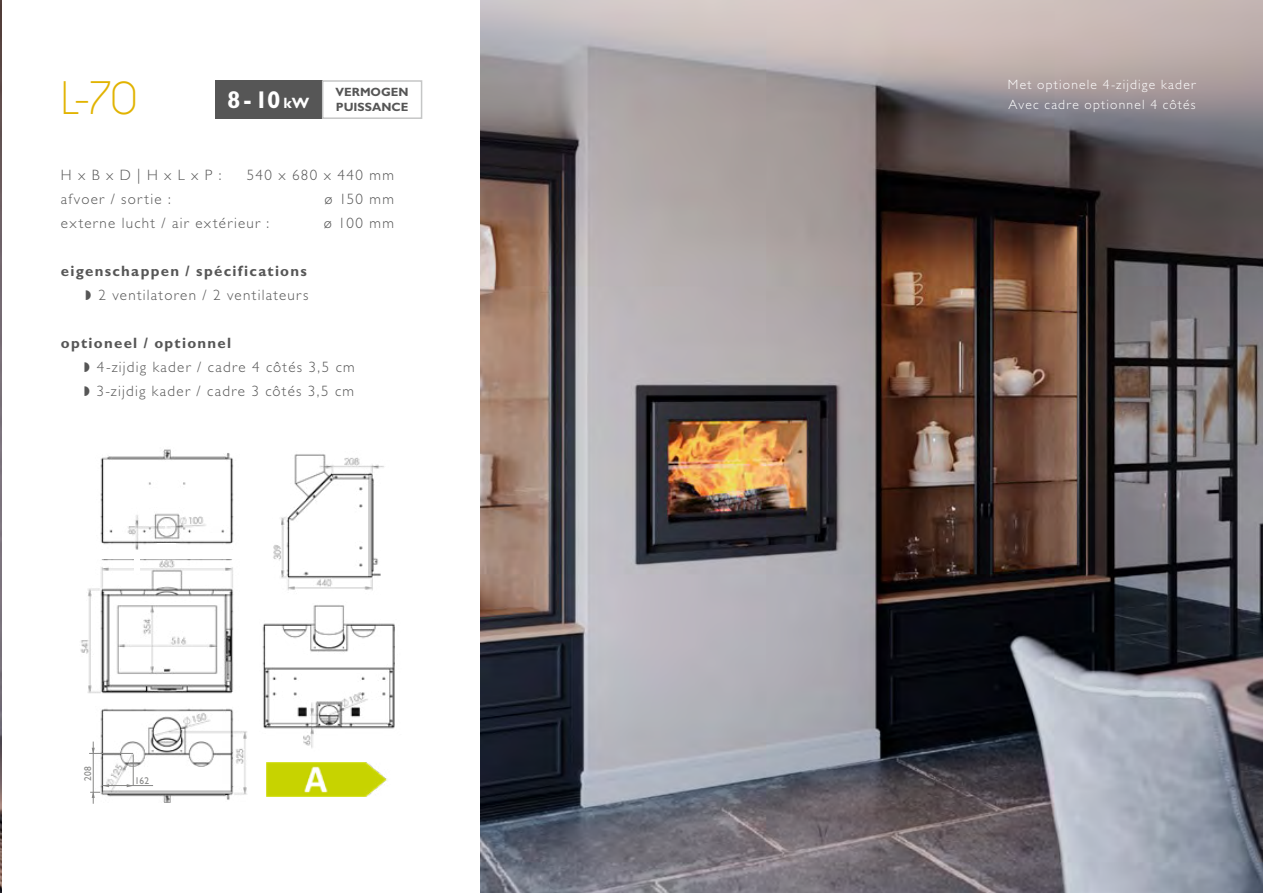
<style>
.page{position:relative;width:1263px;height:893px;background:#fff}
.page>*{position:absolute;margin:0;border:0;box-sizing:border-box;transform-origin:0 0}
.t1{font:42px "Caviar Dreams";color:#e1b300}
.t2{font:700 24.3px "Gill Sans Std";color:#fff}
.t3{font:300 15px/24px "Gill Sans Std";letter-spacing:.085em;color:#565656}
.t4{font:700 15px "Gill Sans Std";letter-spacing:.085em;color:#565656}
.t5{font:300 13.5px/19.5px "Gill Sans Std";letter-spacing:.09em;color:#fff}
.t6{font:700 12px "Gill Sans Std";color:#565656}
.t7{font:9.9px "Gill Sans Std";letter-spacing:.01em;color:#878786;scale:.95 1}
.s1{font-size:15px}
</style>
<div class="page">
<img style="left:0;top:0;width:1px;height:893px">
<div style="left:215px;top:80px;width:108px;height:39px;background:#565656"></div>
<div style="left:322px;top:80px;width:100px;height:39px;border:2px solid #c5c6c6"></div>
<img style="left:480px;top:0;width:783px;height:893px">
<img style="left:266px;top:762px;width:121px;height:34px">
<img style="left:273px;top:454px;width:111px;height:137px">
<img style="left:262px;top:605px;width:133px;height:143px">
<img style="left:91px;top:708px;width:156px;height:94px">
<img style="left:100px;top:449px;width:134px;height:101px">
<div style="left:157px;top:543px;width:19px;height:8px;background:#fff"></div>
<img style="left:80px;top:560px;width:154px;height:134px">
<div style="left:134px;top:558px;width:5px;height:15px;background:#fff"></div>
<hr style="left:133px;top:754px;width:1px;height:31px;background:#878786">
<hr style="left:102px;top:785px;width:51px;height:1px;background:#878786">
<svg style="left:127px;top:784px;width:6px;height:3px"></svg>
<hr style="left:89px;top:753px;width:44px;height:1px;background:#878786">
<hr style="left:93px;top:742px;width:1px;height:62px;background:#878786">
<svg style="left:90px;top:784px;width:19px;height:14px"></svg>
<h1 class="t1" style="left:61px;top:72px;width:77px">L-70</h1>
<h2 class="t2" style="left:227px;top:85px;width:84px">8-10<span class="s1">kW</span></h2>
<p class="t6" style="left:336px;top:85px;width:74px">VERMOGEN</p>
<p class="t6" style="left:336px;top:100px;width:74px">PUISSANCE</p>
<p class="t3" style="left:61px;top:163px;width:162px">H x B x D | H x L x P :</p>
<p class="t3" style="left:247px;top:163px;width:149px">540 x 680 x 440 mm</p>
<p class="t3" style="left:61px;top:187px;width:111px">afvoer / sortie :</p>
<p class="t3" style="left:325px;top:187px;width:71px">ø 150 mm</p>
<p class="t3" style="left:61px;top:211px;width:210px">externe lucht / air extérieur :</p>
<p class="t3" style="left:324px;top:211px;width:72px">ø 100 mm</p>
<p class="t4" style="left:61px;top:262px;width:247px">eigenschappen / spécifications</p>
<p class="t3" style="left:98px;top:283px;width:211px">2 ventilatoren / 2 ventilateurs</p>
<p class="t4" style="left:61px;top:334px;width:172px">optioneel / optionnel</p>
<p class="t3" style="left:96px;top:355px;width:260px">4-zijdig kader / cadre 4 côtés 3,5 cm<br>3-zijdig kader / cadre 3 côtés 3,5 cm</p>
<p class="t7" style="left:82px;top:781px;width:17px;rotate:-90deg">208</p>
<p class="t7" style="left:135px;top:775px;width:17px">162</p>
<p class="t5" style="left:1008px;top:75px;width:189px">Met optionele 4-zijdige kader<br>Avec cadre optionnel 4 côtés</p>
</div>
